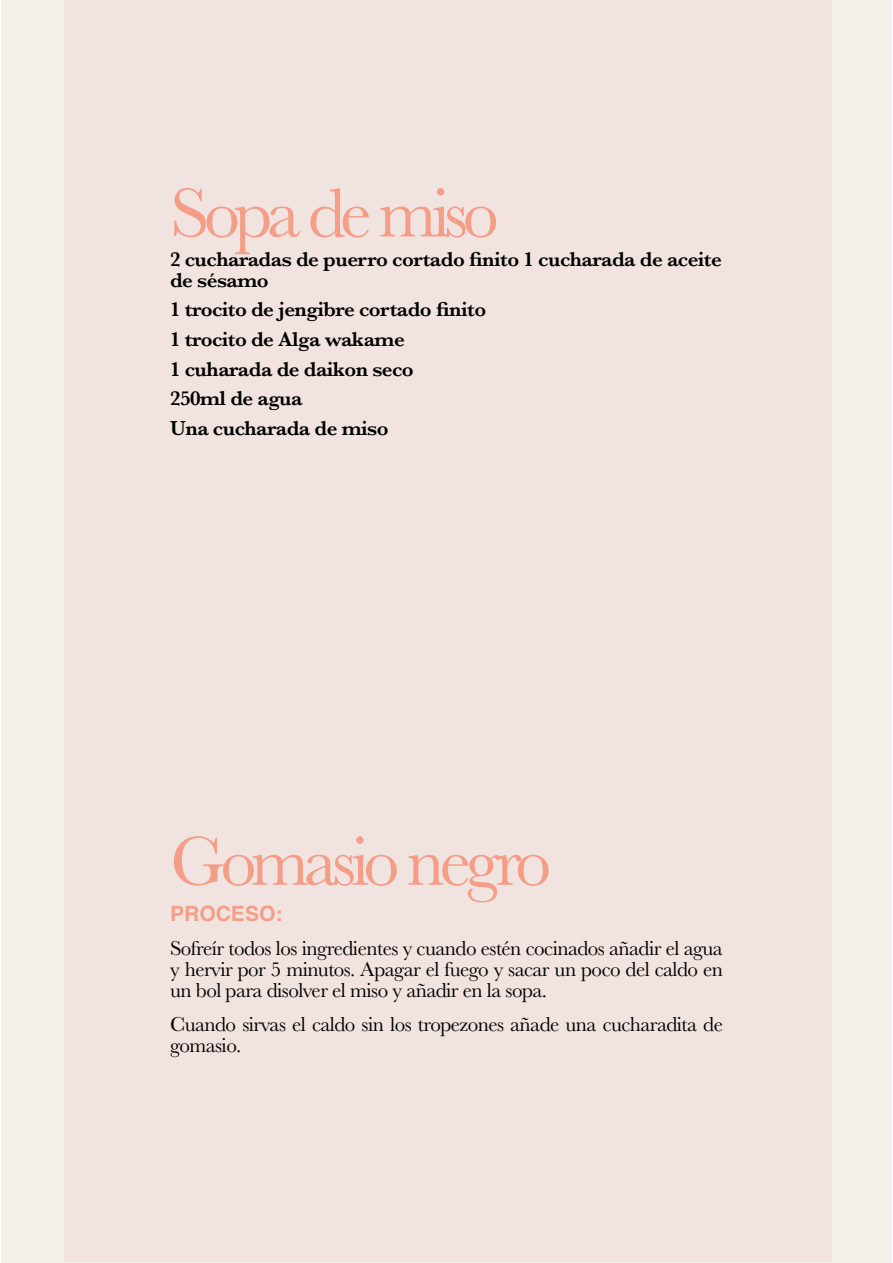
<style>
.page{position:relative;width:893px;height:1263px;background:#fff}
.page>*{position:absolute;margin:0;border:0;box-sizing:border-box;transform-origin:0 0}
.t1{font:72px "Baskerville MT Std";letter-spacing:-.075em;color:#f49e88}
.t2{font:21px/21px "Baskerville";letter-spacing:-.025em;color:#000;text-align:justify}
.t3{font:600 21px/29.5px "Baskerville";letter-spacing:-.025em;color:#000}
.t4{font:700 21px "Helvetica";color:#f49e88}
</style>
<div class="page">
<div style="left:1px;top:0;width:891px;height:1263px;background:#f5efea"></div>
<div style="left:64px;top:0;width:767px;height:1262px;background:#f1e3df"></div>
<h1 class="t1" style="left:170px;top:171px;width:330px">Sopa de miso</h1>
<p class="t3" style="left:170px;top:248px;width:553px;line-height:21px">2 cucharadas de puerro cortado finito 1 cucharada de aceite de sésamo</p>
<p class="t3" style="left:170px;top:295px;width:318px">1 trocito de jengibre cortado finito<br>1 trocito de Alga wakame<br>1 cuharada de daikon seco<br>250ml de agua<br>Una cucharada de miso</p>
<h1 class="t1" style="left:170px;top:820px;width:383px">Gomasio negro</h1>
<p class="t4" style="left:170px;top:897px;width:114px">PROCESO:</p>
<p class="t2" style="left:170px;top:938px;width:554px">Sofreír todos los ingredientes y cuando estén cocinados añadir el agua y hervir por 5 minutos. Apagar el fuego y sacar un poco del caldo en un bol para disolver el miso y añadir en la sopa.</p>
<p class="t2" style="left:170px;top:1014px;width:554px">Cuando sirvas el caldo sin los tropezones añade una cucharadita de gomasio.</p>
</div>
